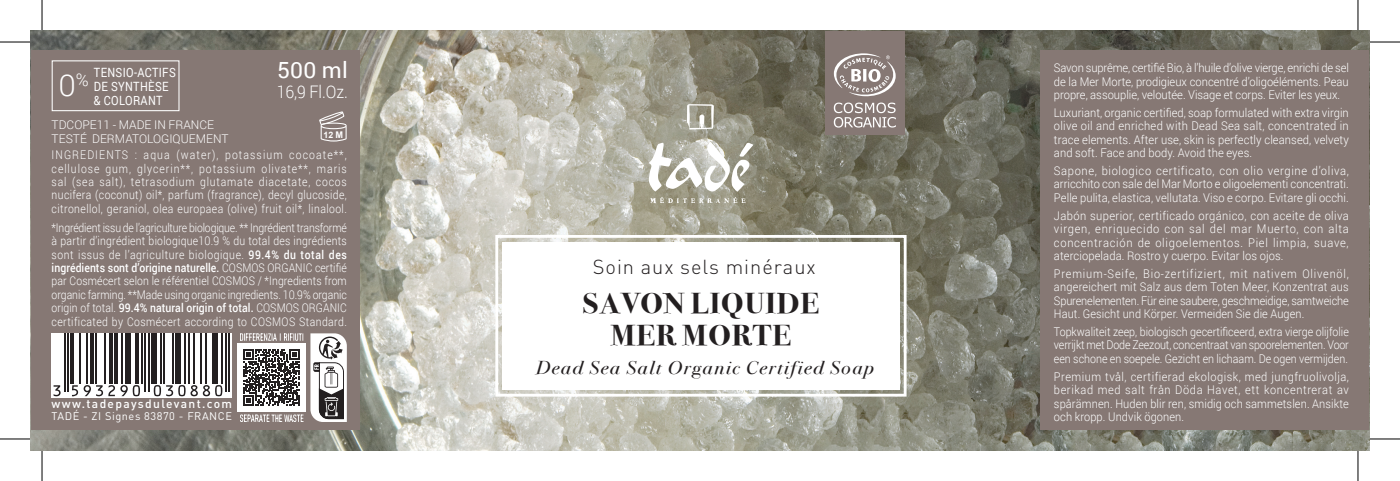
<style>
.page{position:relative;width:1400px;height:481px;background:#fff}
.page>*{position:absolute;margin:0;border:0;box-sizing:border-box;transform-origin:0 0}
.t1{font:300 30px "Roboto";color:#fff}
.t2{font:700 28.8px/32.8px "Bodoni Svty Two ITCTT";letter-spacing:.03em;color:#231f20;text-align:center;scale:1.1 1}
.t3{font:22.2px "Roboto";color:#fff}
.t4{font:300 20px "DIN Pro";letter-spacing:.05em;color:#231f20}
.t5{font:italic 18.6px "Bodoni Svty Two ITCTT";letter-spacing:.075em;color:#231f20;scale:1.1 1}
.t6{font:300 17.4px "Roboto";color:#fff;scale:.91 1}
.t7{font:12.8px/14px "Roboto";letter-spacing:.03em;color:#fff;scale:.86 1}
.t8{font:300 12px/13.6px "Roboto";letter-spacing:.01em;color:#fff;text-align:justify;scale:.93 1}
.t9{font:300 12px/13.4px "Roboto";letter-spacing:.01em;color:#fff;text-align:justify;scale:.87 1}
.t10{font:300 12px/13.6px "Roboto";letter-spacing:.01em;color:#fff;text-align:justify;scale:.91 1}
.t11{font:300 12px/13.6px "Roboto";letter-spacing:.01em;color:#fff;text-align:justify;scale:.89 1}
.t12{font:300 12px/13.6px "Roboto";letter-spacing:.01em;color:#fff;text-align:justify;scale:.92 1}
.t13{font:300 12px/13.4px "Roboto";letter-spacing:.01em;color:#fff}
.t14{font:500 12px "DIN Pro";letter-spacing:.11em;color:#fff}
.t15{font:11px "DIN Pro";letter-spacing:.045em;color:#fff}
.t16{font:700 8.8px "Arial";color:#fff}
.s1{font-weight:500}
.s2{font-size:9.2px}
</style>
<div class="page">
<img style="left:31px;top:31px;width:1262px;height:419px">
<img style="left:1293px;top:31px;width:76px;height:419px">
<div style="left:502px;top:242px;width:397px;height:147px;background:#fff"></div>
<div style="left:495px;top:235px;width:411px;height:161px;border:3px solid #fff"></div>
<div style="left:1040px;top:50px;width:329px;height:380px;background:#867874"></div>
<div style="left:31px;top:50px;width:328px;height:380px;background:#867874"></div>
<div style="left:825px;top:31px;width:79px;height:103px;background:#867874"></div>
<div style="left:52px;top:333px;width:180px;height:65px;background:#fff"></div>
<svg style="left:54px;top:385px;width:7px;height:11px"></svg>
<hr style="left:64px;top:333px;width:1px;height:59px;background:#231f20">
<hr style="left:67px;top:333px;width:2px;height:59px;background:#231f20">
<svg style="left:72px;top:385px;width:6px;height:11px"></svg>
<hr style="left:71px;top:333px;width:3px;height:50px;background:#231f20">
<hr style="left:79px;top:333px;width:2px;height:50px;background:#231f20">
<hr style="left:86px;top:333px;width:2px;height:50px;background:#231f20">
<hr style="left:90px;top:333px;width:3px;height:50px;background:#231f20">
<hr style="left:95px;top:333px;width:2px;height:50px;background:#231f20">
<hr style="left:104px;top:333px;width:2px;height:50px;background:#231f20">
<hr style="left:109px;top:333px;width:4px;height:50px;background:#231f20">
<hr style="left:114px;top:333px;width:4px;height:50px;background:#231f20">
<hr style="left:121px;top:333px;width:2px;height:50px;background:#231f20">
<div style="left:125px;top:333px;width:5px;height:50px;background:#231f20"></div>
<svg style="left:84px;top:385px;width:56px;height:11px"></svg>
<hr style="left:135px;top:333px;width:4px;height:50px;background:#231f20">
<hr style="left:141px;top:333px;width:1px;height:50px;background:#231f20">
<hr style="left:144px;top:333px;width:2px;height:59px;background:#231f20">
<hr style="left:148px;top:333px;width:1px;height:59px;background:#231f20">
<div style="left:151px;top:333px;width:5px;height:50px;background:#231f20"></div>
<hr style="left:160px;top:333px;width:2px;height:50px;background:#231f20">
<hr style="left:163px;top:333px;width:2px;height:50px;background:#231f20">
<hr style="left:172px;top:333px;width:2px;height:50px;background:#231f20">
<div style="left:176px;top:333px;width:5px;height:50px;background:#231f20"></div>
<hr style="left:184px;top:333px;width:2px;height:50px;background:#231f20">
<hr style="left:188px;top:333px;width:2px;height:50px;background:#231f20">
<hr style="left:193px;top:333px;width:2px;height:50px;background:#231f20">
<hr style="left:200px;top:333px;width:2px;height:50px;background:#231f20">
<hr style="left:205px;top:333px;width:2px;height:50px;background:#231f20">
<svg style="left:154px;top:385px;width:68px;height:11px"></svg>
<div style="left:212px;top:333px;width:6px;height:50px;background:#231f20"></div>
<hr style="left:221px;top:333px;width:2px;height:50px;background:#231f20">
<hr style="left:225px;top:333px;width:2px;height:59px;background:#231f20">
<hr style="left:228px;top:333px;width:2px;height:59px;background:#231f20">
<svg style="left:833px;top:53px;width:63px;height:75px"></svg>
<div style="left:52px;top:60px;width:127px;height:51px;border:1px solid #fff"></div>
<div style="left:237px;top:343px;width:69px;height:69px;background:#fff"></div>
<svg style="left:243px;top:349px;width:57px;height:57px"></svg>
<svg style="left:310px;top:333px;width:37px;height:89px;background:#b8b6b7"></svg>
<svg style="left:319px;top:111px;width:27px;height:31px"></svg>
<svg style="left:240px;top:333px;width:63px;height:8px"></svg>
<svg style="left:240px;top:414px;width:63px;height:8px"></svg>
<svg style="left:687px;top:104px;width:27px;height:26px"></svg>
<svg style="left:648px;top:142px;width:105px;height:61px"></svg>
<hr style="left:0;top:42px;width:30px;height:1px;background:#000">
<hr style="left:1369px;top:42px;width:30px;height:1px;background:#000">
<hr style="left:0;top:439px;width:30px;height:1px;background:#000">
<hr style="left:1369px;top:439px;width:30px;height:1px;background:#000">
<hr style="left:42px;top:0;width:1px;height:30px;background:#000">
<hr style="left:42px;top:451px;width:1px;height:30px;background:#000">
<hr style="left:1357px;top:0;width:1px;height:30px;background:#000">
<hr style="left:1357px;top:451px;width:1px;height:30px;background:#000">
<h1 class="t1" style="left:58px;top:64px;width:32px">0<sup>%</sup></h1>
<p class="t7" style="left:94px;top:65px;width:97px">TENSIO-ACTIFS<br>DE SYNTHÈSE &amp; COLORANT</p>
<h3 class="t3" style="left:277px;top:55px;width:72px">500 ml</h3>
<h3 class="t6" style="left:277px;top:80px;width:80px">16,9 Fl.Oz.</h3>
<p class="t13" style="left:52px;top:118px;width:178px">TDCOPE11 - MADE IN FRANCE<br>TESTÉ DERMATOLOGIQUEMENT</p>
<p class="t9" style="left:52px;top:148px;width:341px">INGREDIENTS : aqua (water), potassium cocoate**, cellulose gum, glycerin**, potassium olivate**, maris sal (sea salt), tetrasodium glutamate diacetate, cocos nucifera (coconut) oil*, parfum (fragrance), decyl glucoside, citronellol, geraniol, olea europaea (olive) fruit oil*, linalool.</p>
<p class="t9" style="left:52px;top:220px;width:341px">*Ingrédient issu de l’agriculture biologique. ** Ingrédient transformé à partir d’ingrédient biologique10.9 % du total des ingrédients sont issus de l’agriculture biologique. <span class="s1">99.4% du total des ingrédients sont d’origine naturelle.</span> COSMOS ORGANIC certifié par Cosmécert selon le référentiel COSMOS / *Ingredients from organic farming. **Made using organic ingredients. 10.9% organic origin of total. <span class="s1">99.4% natural origin of total.</span> COSMOS ORGANIC certificated by Cosmécert according to COSMOS Standard.</p>
<p class="t16" style="left:323px;top:129px;width:21px">12 <span class="s2">M</span></p>
<p class="t14" style="left:52px;top:394px;width:182px">www.tadepaysdulevant.com</p>
<p class="t15" style="left:52px;top:407px;width:182px">TADÉ - ZI Signes 83870 - FRANCE</p>
<h3 class="t4" style="left:592px;top:251px;width:224px">Soin aux sels minéraux</h3>
<h2 class="t2" style="left:582px;top:284px;width:216px">SAVON LIQUIDE<br>MER MORTE</h2>
<h3 class="t5" style="left:536px;top:352px;width:309px">Dead Sea Salt Organic Certified Soap</h3>
<p class="t8" style="left:1053px;top:61px;width:319px">Savon suprême, certifié Bio, à l’huile d’olive vierge, enrichi de sel de la Mer Morte, prodigieux concentré d’oligoéléments. Peau propre, assouplie, veloutée. Visage et corps. Eviter les yeux.</p>
<p class="t8" style="left:1053px;top:105px;width:318px">Luxuriant, organic certified, soap formulated with extra virgin olive oil and enriched with Dead Sea salt, concentrated in trace elements. After use, skin is perfectly cleansed, velvety and soft. Face and body. Avoid the eyes.</p>
<p class="t8" style="left:1053px;top:163px;width:319px">Sapone, biologico certificato, con olio vergine d’oliva, arricchito con sale del Mar Morto e oligoelementi concentrati.<br>Pelle pulita, elastica, vellutata. Viso e corpo. Evitare gli occhi.</p>
<p class="t8" style="left:1053px;top:208px;width:319px">Jabón superior, certificado orgánico, con aceite de oliva virgen, enriquecido con sal del mar Muerto, con alta concentración de oligoelementos. Piel limpia, suave, aterciopelada. Rostro y cuerpo. Evitar los ojos.</p>
<p class="t10" style="left:1053px;top:266px;width:326px">Premium-Seife, Bio-zertifiziert, mit nativem Olivenöl, angereichert mit Salz aus dem Toten Meer, Konzentrat aus Spurenelementen. Für eine saubere, geschmeidige, samtweiche Haut. Gesicht und Körper. Vermeiden Sie die Augen.</p>
<p class="t11" style="left:1053px;top:324px;width:333px">Topkwaliteit zeep, biologisch gecertificeerd, extra vierge olijfolie verrijkt met Dode Zeezout, concentraat van spoorelementen. Voor een schone en soepele. Gezicht en lichaam. De ogen vermijden.</p>
<p class="t12" style="left:1053px;top:369px;width:322px">Premium tvål, certifierad ekologisk, med jungfruolivolja, berikad med salt från Döda Havet, ett koncentrerat av spårämnen. Huden blir ren, smidig och sammetslen. Ansikte och kropp. Undvik ögonen.</p>
</div>
